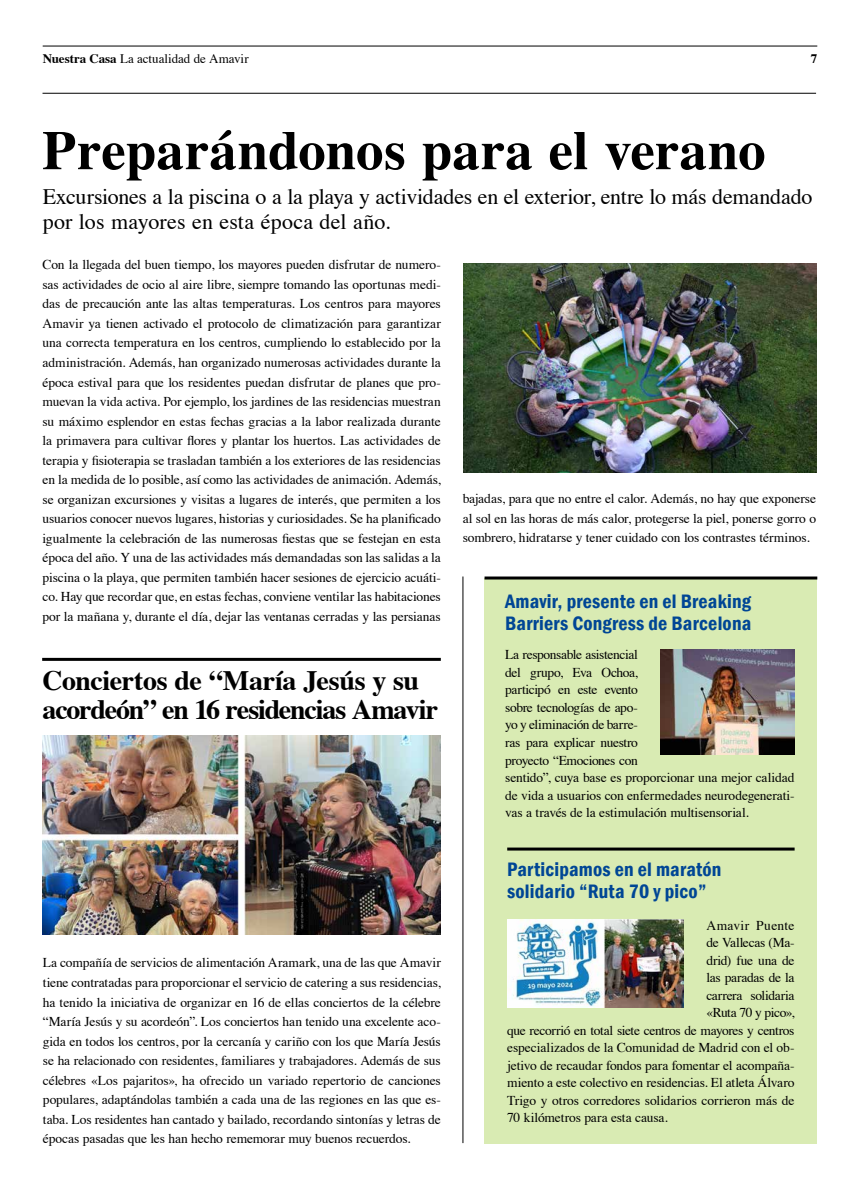
<style>
.page{position:relative;width:859px;height:1197px;background:#fff}
.page>*{position:absolute;margin:0;border:0;box-sizing:border-box;transform-origin:0 0}
.t1{font:700 55px "Times";color:#000}
.t2{font:700 28px/29px "Times";letter-spacing:-.03em;color:#000}
.t3{font:22px/25px "Times";letter-spacing:-.005em;color:#000}
.t4{font:600 condensed 20px/22px "Franklin Gothic";letter-spacing:.01em;color:#004695}
.t5{font:13.5px/19.5px "Times";letter-spacing:-.01em;color:#000;text-align:justify}
.t6{font:13.5px "Times";letter-spacing:-.03em;color:#000}
.t7{font:13.5px "Times";letter-spacing:-.04em;color:#000}
.t8{font:13.5px "Times";letter-spacing:.025em;color:#000}
.t9{font:13px "Times";color:#000}
.t10{font:700 13px "Times";color:#000}
.s1{font-weight:700}
</style>
<div class="page">
<div style="left:484px;top:578px;width:333px;height:564px;background:#d9ebb3"></div>
<hr style="left:43px;top:93px;width:773px;height:1px;background:#000">
<img style="left:463px;top:263px;width:353px;height:209px">
<hr style="left:42px;top:657px;width:399px;height:3px;background:#000">
<hr style="left:484px;top:576px;width:333px;height:3px;background:#000">
<hr style="left:507px;top:847px;width:288px;height:3px;background:#000">
<img style="left:43px;top:735px;width:398px;height:198px">
<img style="left:661px;top:649px;width:134px;height:105px">
<img style="left:507px;top:919px;width:177px;height:88px">
<hr style="left:463px;top:576px;width:1px;height:566px;background:#000">
<hr style="left:43px;top:46px;width:774px;height:1px;background:#000">
<p class="t9" style="left:43px;top:46px;width:207px"><span class="s1">Nuestra Casa</span> La actualidad de Amavir</p>
<p class="t10" style="left:811px;top:46px;width:8px">7</p>
<h1 class="t1" style="left:42px;top:98px;width:725px">Preparándonos para el verano</h1>
<h3 class="t3" style="left:43px;top:182px;width:771px">Excursiones a la piscina o a la playa y actividades en el exterior, entre lo más demandado por los mayores en esta época del año.</h3>
<p class="t5" style="left:43px;top:254px;width:400px">Con la llegada del buen tiempo, los mayores pueden disfrutar de numero&shy;sas actividades de ocio al aire libre, siempre tomando las oportunas medi&shy;das de precaución ante las altas temperaturas. Los centros para mayores Amavir ya tienen activado el protocolo de climatización para garantizar una correcta temperatura en los centros, cumpliendo lo establecido por la administración. Además, han organizado numerosas actividades durante la época estival para que los residentes puedan disfrutar de planes que pro&shy;muevan la vida activa. Por ejemplo, los jardines de las residencias muestran su máximo esplendor en estas fechas gracias a la labor realizada durante la primavera para cultivar flores y plantar los huertos. Las actividades de terapia y fisioterapia se trasladan también a los exteriores de las residencias en la medida de lo posible, así como las actividades de animación. Además, se organizan excursiones y visitas a lugares de interés, que permiten a los usuarios conocer nuevos lugares, historias y curiosidades. Se ha planificado igualmente la celebración de las numerosas fiestas que se festejan en esta época del año. Y una de las actividades más demandadas son las salidas a la piscina o la playa, que permiten también hacer sesiones de ejercicio acuáti&shy;co. Hay que recordar que, en estas fechas, conviene ventilar las habitaciones por la mañana y, durante el día, dejar las ventanas cerradas y las persianas</p>
<h2 class="t2" style="left:43px;top:663px;width:397px">Conciertos de “María Jesús y su acordeón” en 16 residencias Amavir</h2>
<p class="t5" style="left:43px;top:951px;width:399px">La compañía de servicios de alimentación Aramark, una de las que Amavir tiene contratadas para proporcionar el servicio de catering a sus residencias, ha tenido la iniciativa de organizar en 16 de ellas conciertos de la célebre “María Jesús y su acordeón”. Los conciertos han tenido una excelente aco&shy;gida en todos los centros, por la cercanía y cariño con los que María Jesús se ha relacionado con residentes, familiares y trabajadores. Además de sus célebres «Los pajaritos», ha ofrecido un variado repertorio de canciones populares, adaptándolas también a cada una de las regiones en las que es&shy;taba. Los residentes han cantado y bailado, recordando sintonías y letras de épocas pasadas que les han hecho rememorar muy buenos recuerdos.</p>
<p class="t5" style="left:463px;top:487px;width:355px">bajadas, para que no entre el calor. Además, no hay que exponerse al sol en las horas de más calor, protegerse la piel, ponerse gorro o sombrero, hidratarse y tener cuidado con los contrastes términos.</p>
<h3 class="t4" style="left:505px;top:590px;width:248px">Amavir, presente en el Breaking<br>Barriers Congress de Barcelona</h3>
<p class="t5" style="left:505px;top:645px;width:291px;line-height:17.5px;text-align:left">La responsable asistencial<br>del grupo, Eva Ochoa,<br>participó en este evento<br>sobre tecnologías de apo-<br>yo y eliminación de barre-<br>ras para explicar nuestro<br>proyecto “Emociones con<br>sentido”, cuya base es proporcionar una mejor calidad de vida a usuarios con enfermedades neurodegenerati&shy;vas a través de la estimulación multisensorial.</p>
<h3 class="t4" style="left:507px;top:857px;width:216px">Participamos en el maratón solidario “Ruta 70 y pico”</h3>
<p class="t8" style="left:706px;top:912px;width:90px">Amavir Puente</p>
<p class="t5" style="left:706px;top:931px;width:90px">de Vallecas (Ma-</p>
<p class="t5" style="left:706px;top:949px;width:90px">drid) fue una de</p>
<p class="t5" style="left:706px;top:966px;width:90px">las paradas de la</p>
<p class="t5" style="left:706px;top:984px;width:90px">carrera solidaria</p>
<p class="t7" style="left:706px;top:999px;width:90px">«Ruta 70 y pico»,</p>
<p class="t6" style="left:507px;top:1017px;width:289px">que recorrió en total siete centros de mayores y centros</p>
<p class="t5" style="left:507px;top:1036px;width:289px">especializados de la Comunidad de Madrid con el ob-</p>
<p class="t5" style="left:507px;top:1054px;width:289px">jetivo de recaudar fondos para fomentar el acompaña-</p>
<p class="t5" style="left:507px;top:1071px;width:289px">miento a este colectivo en residencias. El atleta Álvaro</p>
<p class="t5" style="left:507px;top:1089px;width:289px">Trigo y otros corredores solidarios corrieron más de</p>
<p class="t5" style="left:507px;top:1106px;width:162px">70 kilómetros para esta causa.</p>
</div>
